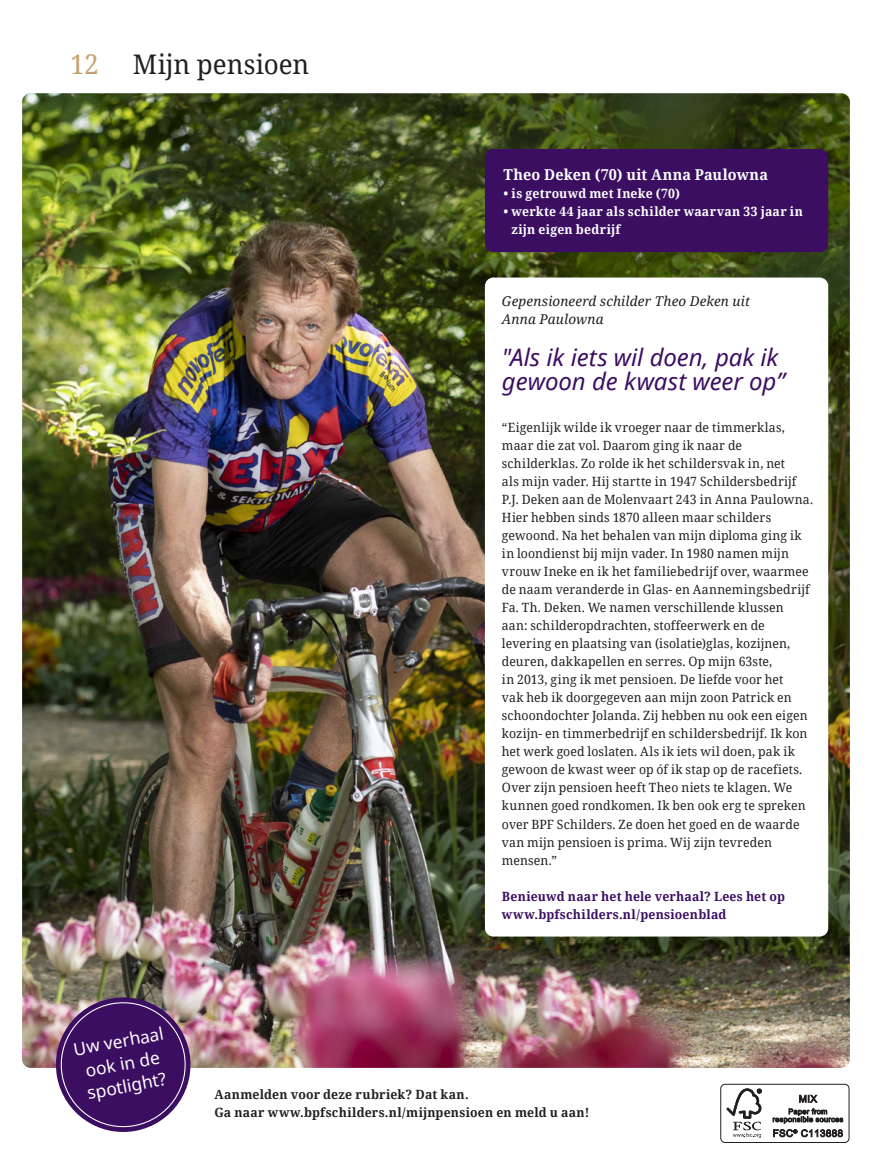
<style>
.page{position:relative;width:872px;height:1170px;background:#fff}
.page>*{position:absolute;margin:0;border:0;box-sizing:border-box;transform-origin:0 0}
.BPF_inleiding{font:27px "Noto Serif";color:#231f20;scale:.96 1}
.BPF_inleiding-2{font:27px "Noto Serif";color:#c5a16d;scale:.96 1}
.BPF_inleiding-3{font:italic 24px/24px "Noto Sans";letter-spacing:-.005em;color:#3b0e62}
.BPF_inleiding-4{font:17.4px/22.6px "Noto Sans";color:#fff;text-align:center}
.BPF_inleiding-5{font:700 15px "Noto Serif";letter-spacing:.01em;color:#fff;scale:.96 1}
.BPF_inleiding-6{font:italic 13.5px/18px "Noto Serif";letter-spacing:.01em;color:#231f20}
.BPF_inleiding-7{font:12.75px/18px "Noto Serif";letter-spacing:.01em;color:#231f20;scale:.96 1}
.BPF_inleiding-8{font:700 12.75px "Noto Serif";letter-spacing:.015em;color:#231f20;scale:.96 1}
.BPF_inleiding-9{font:700 12.75px/18px "Noto Serif";letter-spacing:.015em;color:#fff;scale:.96 1}
.BPF_inleiding-10{font:700 12.75px/18px "Noto Serif";letter-spacing:.015em;color:#3b0e62;scale:.96 1}
</style>
<div class="page">
<img style="left:22px;top:93px;width:828px;height:974px">
<div style="left:485px;top:277px;width:343px;height:659px;background:#fff;border-radius:9px"></div>
<svg style="left:50px;top:991px;width:146px;height:141px;background:#6c4a81"></svg>
<div style="left:485px;top:149px;width:343px;height:103px;background:#3b0e62;border-radius:9px"></div>
<div style="left:720px;top:1083px;width:129px;height:59px;border:1px solid #231f20;border-radius:4px"></div>
<svg style="left:726px;top:1088px;width:35px;height:49px"></svg>
<svg style="left:772px;top:1094px;width:71px;height:29px"></svg>
<svg style="left:773px;top:1129px;width:70px;height:8px"></svg>
<p class="BPF_inleiding-2" style="left:70px;top:46px;width:31px">12</p>
<p class="BPF_inleiding" style="left:133px;top:46px;width:185px">Mijn pensioen</p>
<p class="BPF_inleiding-5" style="left:503px;top:164px;width:277px">Theo Deken (70) uit Anna Paulowna</p>
<p class="BPF_inleiding-9" style="left:503px;top:184px;width:185px">• is getrouwd met Ineke (70)</p>
<p class="BPF_inleiding-9" style="left:511px;top:202px;width:305px;text-indent:-8px">• werkte 44 jaar als schilder waarvan 33 jaar in zijn eigen bedrijf</p>
<p class="BPF_inleiding-6" style="left:502px;top:292px;width:249px">Gepensioneerd schilder Theo Deken uit<br>Anna Paulowna</p>
<p class="BPF_inleiding-3" style="left:502px;top:345px;width:285px">"Als ik iets wil doen, pak ik gewoon de kwast weer op”</p>
<p class="BPF_inleiding-7" style="left:502px;top:418px;width:325px">“Eigenlijk wilde ik vroeger naar de timmerklas, maar die zat vol. Daarom ging ik naar de schilderklas. Zo rolde ik het schildersvak in, net<br>als mijn vader. Hij startte in 1947 Schildersbedrijf P.J. Deken aan de Molenvaart 243 in Anna Paulowna.<br>Hier hebben sinds 1870 alleen maar schilders gewoond. Na het behalen van mijn diploma ging ik in loondienst bij mijn vader. In 1980 namen mijn vrouw Ineke en ik het familiebedrijf over, waarmee de naam veranderde in Glas- en Aannemingsbedrijf Fa. Th. Deken. We namen verschillende klussen<br>aan: schilderopdrachten, stoffeerwerk en de levering en plaatsing van (isolatie)glas, kozijnen, deuren, dakkapellen en serres. Op mijn 63ste,<br>in 2013, ging ik met pensioen. De liefde voor het<br>vak heb ik doorgegeven aan mijn zoon Patrick en schoondochter Jolanda. Zij hebben nu ook een eigen kozijn- en timmerbedrijf en schildersbedrijf. Ik kon het werk goed loslaten. Als ik iets wil doen, pak ik gewoon de kwast weer op óf ik stap op de racefiets.<br>Over zijn pensioen heeft Theo niets te klagen. We kunnen goed rondkomen. Ik ben ook erg te spreken over BPF Schilders. Ze doen het goed en de waarde van mijn pensioen is prima. Wij zijn tevreden mensen.”</p>
<p class="BPF_inleiding-10" style="left:502px;top:886px;width:296px">Benieuwd naar het hele verhaal? Lees het op www.bpfschilders.nl/pensioenblad</p>
<p class="BPF_inleiding-4" style="left:71px;top:1038px;width:93px;rotate:-11deg">Uw verhaal ook in de</p>
<p class="BPF_inleiding-4" style="left:85px;top:1081px;width:81px;rotate:-11deg">spotlight?</p>
<p class="BPF_inleiding-8" style="left:214px;top:1084px;width:266px">Aanmelden voor deze rubriek? Dat kan.</p>
<p class="BPF_inleiding-8" style="left:214px;top:1102px;width:392px">Ga naar www.bpfschilders.nl/mijnpensioen en meld u aan!</p>
</div>
